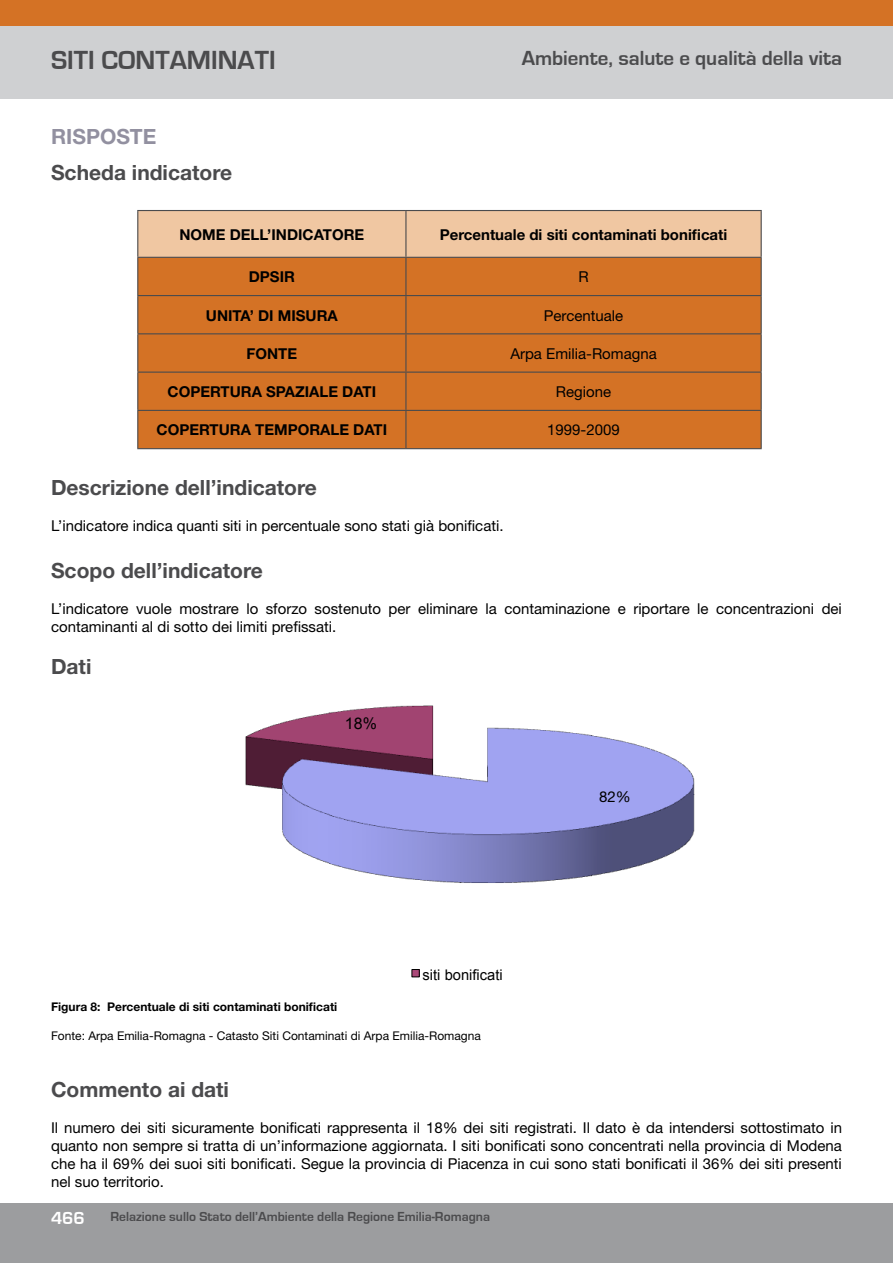
<style>
.page{position:relative;width:893px;height:1263px;background:#fff}
.page>*{position:absolute;margin:0;border:0;box-sizing:border-box;transform-origin:0 0}
.t1{font:700 27px "Eurostile";color:#4b4b4d}
.t2{font:700 21px "Helvetica Neue";color:#4b4b4d}
.t3{font:700 21px "Eurostile";color:#4b4b4d}
.t4{font:700 21px "Helvetica Neue";color:#9290a0}
.t5{font:700 18px "Eurostile";color:#fff}
.t6{font:16.05px "Arial";color:#000}
.t7{font:15px/18px "Helvetica Neue";color:#000}
.t8{font:700 15px "Helvetica Neue";color:#000}
.t9{font:14.7px "Arial";color:#000}
.t10{font:700 13.5px "Eurostile";color:#4b4b4d}
.t11{font:12px "Helvetica Neue";color:#000}
.t12{font:700 12px "Helvetica Neue";color:#000}
</style>
<div class="page">
<div style="left:0;top:1204px;width:893px;height:59px;background:#9c9d9f"></div>
<div style="left:0;top:0;width:893px;height:99px;background:#cfd0d2"></div>
<div style="left:0;top:0;width:893px;height:26px;background:#d47225"></div>
<div style="left:138px;top:211px;width:623px;height:46px;background:#f0c7a2"></div>
<div style="left:138px;top:258px;width:623px;height:190px;background:#d47225"></div>
<hr style="left:137px;top:210px;width:269px;height:1px;background:#4b4b4d">
<hr style="left:137px;top:211px;width:1px;height:46px;background:#4b4b4d">
<hr style="left:406px;top:210px;width:356px;height:1px;background:#4b4b4d">
<hr style="left:405px;top:211px;width:1px;height:46px;background:#4b4b4d">
<hr style="left:761px;top:211px;width:1px;height:46px;background:#4b4b4d">
<hr style="left:137px;top:257px;width:269px;height:1px;background:#4b4b4d">
<hr style="left:137px;top:258px;width:1px;height:37px;background:#4b4b4d">
<hr style="left:406px;top:257px;width:356px;height:1px;background:#4b4b4d">
<hr style="left:405px;top:258px;width:1px;height:37px;background:#4b4b4d">
<hr style="left:761px;top:258px;width:1px;height:37px;background:#4b4b4d">
<hr style="left:137px;top:295px;width:269px;height:1px;background:#4b4b4d">
<hr style="left:137px;top:296px;width:1px;height:37px;background:#4b4b4d">
<hr style="left:406px;top:295px;width:356px;height:1px;background:#4b4b4d">
<hr style="left:405px;top:296px;width:1px;height:37px;background:#4b4b4d">
<hr style="left:761px;top:296px;width:1px;height:37px;background:#4b4b4d">
<hr style="left:137px;top:333px;width:269px;height:1px;background:#4b4b4d">
<hr style="left:137px;top:334px;width:1px;height:38px;background:#4b4b4d">
<hr style="left:406px;top:333px;width:356px;height:1px;background:#4b4b4d">
<hr style="left:405px;top:334px;width:1px;height:38px;background:#4b4b4d">
<hr style="left:761px;top:334px;width:1px;height:38px;background:#4b4b4d">
<hr style="left:137px;top:372px;width:269px;height:1px;background:#4b4b4d">
<hr style="left:137px;top:373px;width:1px;height:37px;background:#4b4b4d">
<hr style="left:406px;top:372px;width:356px;height:1px;background:#4b4b4d">
<hr style="left:405px;top:373px;width:1px;height:37px;background:#4b4b4d">
<hr style="left:761px;top:373px;width:1px;height:37px;background:#4b4b4d">
<hr style="left:137px;top:410px;width:269px;height:1px;background:#4b4b4d">
<hr style="left:137px;top:411px;width:1px;height:37px;background:#4b4b4d">
<hr style="left:406px;top:410px;width:356px;height:1px;background:#4b4b4d">
<hr style="left:405px;top:411px;width:1px;height:37px;background:#4b4b4d">
<hr style="left:761px;top:411px;width:1px;height:37px;background:#4b4b4d">
<hr style="left:137px;top:448px;width:269px;height:1px;background:#4b4b4d">
<hr style="left:406px;top:448px;width:356px;height:1px;background:#4b4b4d">
<img style="left:245px;top:705px;width:450px;height:178px">
<div style="left:412px;top:969px;width:7px;height:8px;background:#ab4979"></div>
<div style="left:411px;top:969px;width:9px;height:8px;border:1px solid #000"></div>
<h1 class="t1" style="left:51px;top:45px;width:237px">QUALITÀ DELL’ARIA</h1>
<h1 class="t1" style="left:51px;top:45px;width:226px">SITI CONTAMINATI</h1>
<h2 class="t3" style="left:522px;top:47px;width:322px">Ambiente, salute e qualità della vita</h2>
<h2 class="t4" style="left:51px;top:124px;width:107px">RISPOSTE</h2>
<h2 class="t2" style="left:51px;top:159px;width:183px">Scheda indicatore</h2>
<p class="t8" style="left:180px;top:225px;width:24px">Nome</p>
<p class="t8" style="left:230px;top:225px;width:11px">dell</p>
<p class="t8" style="left:267px;top:225px;width:15px">’indicatore</p>
<p class="t8" style="left:440px;top:225px;width:289px">Percentuale di siti contaminati bonificati</p>
<p class="t8" style="left:249px;top:268px;width:48px">DPSIR</p>
<p class="t7" style="left:578px;top:268px;width:12px">R</p>
<p class="t8" style="left:206px;top:306px;width:133px">UNITA’ DI MISURA</p>
<p class="t7" style="left:544px;top:306px;width:81px">Percentuale</p>
<p class="t8" style="left:247px;top:344px;width:52px">FONTE</p>
<p class="t7" style="left:510px;top:344px;width:148px">Arpa Emilia-Romagna</p>
<p class="t8" style="left:168px;top:382px;width:23px">Copertura</p>
<p class="t8" style="left:266px;top:382px;width:10px">spaziale</p>
<p class="t8" style="left:342px;top:382px;width:9px">dati</p>
<p class="t7" style="left:556px;top:383px;width:57px">Regione</p>
<p class="t8" style="left:157px;top:421px;width:23px">Copertura</p>
<p class="t8" style="left:255px;top:421px;width:12px">temporale</p>
<p class="t8" style="left:353px;top:421px;width:9px">dati</p>
<p class="t7" style="left:547px;top:421px;width:74px">1999-2009</p>
<h2 class="t2" style="left:51px;top:474px;width:267px">Descrizione dell’indicatore</h2>
<p class="t7" style="left:51px;top:516px;width:454px">L’indicatore indica quanti siti in percentuale sono stati già bonificati.</p>
<h2 class="t2" style="left:51px;top:557px;width:213px">Scopo dell’indicatore</h2>
<p class="t7" style="left:51px;top:599px;width:792px">L’indicatore vuole mostrare lo sforzo sostenuto per eliminare la contaminazione e riportare le concentrazioni dei contaminanti al di sotto dei limiti prefissati.</p>
<h2 class="t2" style="left:51px;top:653px;width:42px">Dati</h2>
<p class="t6" style="left:345px;top:713px;width:34px">18%</p>
<p class="t9" style="left:423px;top:965px;width:82px">siti bonificati</p>
<p class="t12" style="left:51px;top:1000px;width:288px">Figura 8: Percentuale di siti contaminati bonificati</p>
<p class="t11" style="left:51px;top:1029px;width:431px">Fonte: Arpa Emilia-Romagna - Catasto Siti Contaminati di Arpa Emilia-Romagna</p>
<p class="t7" style="left:599px;top:787px;width:33px">82%</p>
<h2 class="t2" style="left:51px;top:1076px;width:180px">Commento ai dati</h2>
<p class="t7" style="left:51px;top:1118px;width:792px;text-align:justify">Il numero dei siti sicuramente bonificati rappresenta il 18% dei siti registrati. Il dato è da intendersi sottostimato in quanto non sempre si tratta di un’informazione aggiornata. I siti bonificati sono concentrati nella provincia di Modena che ha il 69% dei suoi siti bonificati. Segue la provincia di Piacenza in cui sono stati bonificati il 36% dei siti presenti nel suo territorio.</p>
<p class="t5" style="left:51px;top:1208px;width:35px">466</p>
<p class="t10" style="left:111px;top:1209px;width:381px">Relazione sullo Stato dell’Ambiente della Regione Emilia-Romagna</p>
</div>
